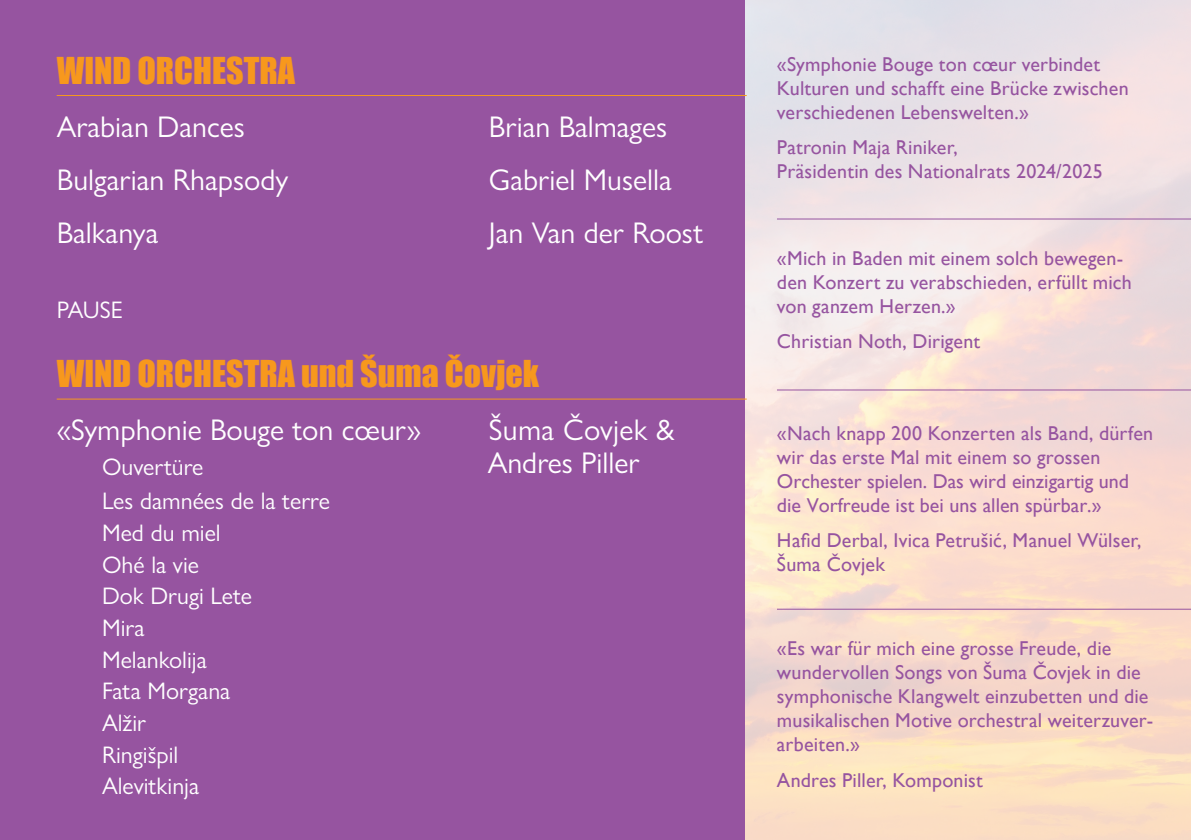
<style>
.page{position:relative;width:1191px;height:840px;background:#fff}
.page>*{position:absolute;margin:0;border:0;box-sizing:border-box;transform-origin:0 0}
.t1{font:34px "Impact";color:#f7981d}
.t2{font:30px "Gill Sans Nova";color:#fff}
.t3{font:24px "Gill Sans Nova";color:#fff}
.t4{font:20px/24px "Gill Sans";letter-spacing:.01em;color:#9654a0}
</style>
<div class="page">
<img style="left:745px;top:0;width:446px;height:839px">
<div style="left:0;top:0;width:745px;height:839px;background:#9654a0"></div>
<hr style="left:57px;top:95px;width:689px;height:1px;background:#f7981d">
<hr style="left:57px;top:398px;width:689px;height:1px;background:#f7981d">
<hr style="left:777px;top:218px;width:414px;height:1px;background:#9654a0">
<hr style="left:777px;top:389px;width:414px;height:1px;background:#9654a0">
<hr style="left:777px;top:608px;width:414px;height:1px;background:#9654a0">
<p class="t1" style="left:57px;top:44px;width:240px">WIND ORCHESTRA</p>
<p class="t2" style="left:57px;top:108px;width:190px">Arabian Dances</p>
<p class="t2" style="left:489px;top:108px;width:180px">Brian Balmages</p>
<p class="t2" style="left:57px;top:161px;width:233px">Bulgarian Rhapsody</p>
<p class="t2" style="left:489px;top:161px;width:184px">Gabriel Musella</p>
<p class="t2" style="left:57px;top:214px;width:103px">Balkanya</p>
<p class="t2" style="left:489px;top:214px;width:216px">Jan Van der Roost</p>
<p class="t3" style="left:57px;top:294px;width:68px">PAUSE</p>
<p class="t1" style="left:57px;top:347px;width:484px">WIND ORCHESTRA und Šuma Čovjek</p>
<p class="t2" style="left:57px;top:411px;width:366px">«Symphonie Bouge ton cœur»</p>
<p class="t2" style="left:489px;top:411px;width:187px">Šuma Čovjek &amp;</p>
<p class="t3" style="left:102px;top:451px;width:103px">Ouvertüre</p>
<p class="t3" style="left:102px;top:486px;width:229px">Les damnées de la terre</p>
<p class="t3" style="left:102px;top:518px;width:120px">Med du miel</p>
<p class="t3" style="left:102px;top:549px;width:98px">Ohé la vie</p>
<p class="t3" style="left:102px;top:581px;width:151px">Dok Drugi Lete</p>
<p class="t3" style="left:102px;top:612px;width:44px">Mira</p>
<p class="t3" style="left:102px;top:644px;width:106px">Melankolija</p>
<p class="t3" style="left:102px;top:676px;width:130px">Fata Morgana</p>
<p class="t3" style="left:102px;top:707px;width:45px">Alžir</p>
<p class="t3" style="left:102px;top:739px;width:78px">Ringišpil</p>
<p class="t3" style="left:102px;top:771px;width:99px">Alevitkinja</p>
<p class="t2" style="left:488px;top:444px;width:153px">Andres Piller</p>
<p class="t4" style="left:777px;top:52px;width:353px">«Symphonie Bouge ton cœur verbindet<br>Kulturen und schafft eine Brücke zwischen verschiedenen Lebenswelten.»</p>
<p class="t4" style="left:777px;top:135px;width:327px">Patronin Maja Riniker,<br>Präsidentin des Nationalrats 2024/2025</p>
<p class="t4" style="left:777px;top:246px;width:356px">«Mich in Baden mit einem solch bewegen&shy;den Konzert zu verabschieden, erfüllt mich von ganzem Herzen.»</p>
<p class="t4" style="left:777px;top:330px;width:205px">Christian Noth, Dirigent</p>
<p class="t4" style="left:777px;top:421px;width:378px">«Nach knapp 200 Konzerten als Band, dürfen wir das erste Mal mit einem so grossen Orchester spielen. Das wird einzigartig und die Vorfreude ist bei uns allen spürbar.»</p>
<p class="t4" style="left:777px;top:528px;width:366px">Hafid Derbal, Ivica Petrušić, Manuel Wülser,<br>Šuma Čovjek</p>
<p class="t4" style="left:777px;top:636px;width:378px">«Es war für mich eine grosse Freude, die wundervollen Songs von Šuma Čovjek in die symphonische Klangwelt einzubetten und die musikalischen Motive orchestral weiterzuver&shy;arbeiten.»</p>
<p class="t4" style="left:777px;top:767px;width:207px">Andres Piller, Komponist</p>
</div>
